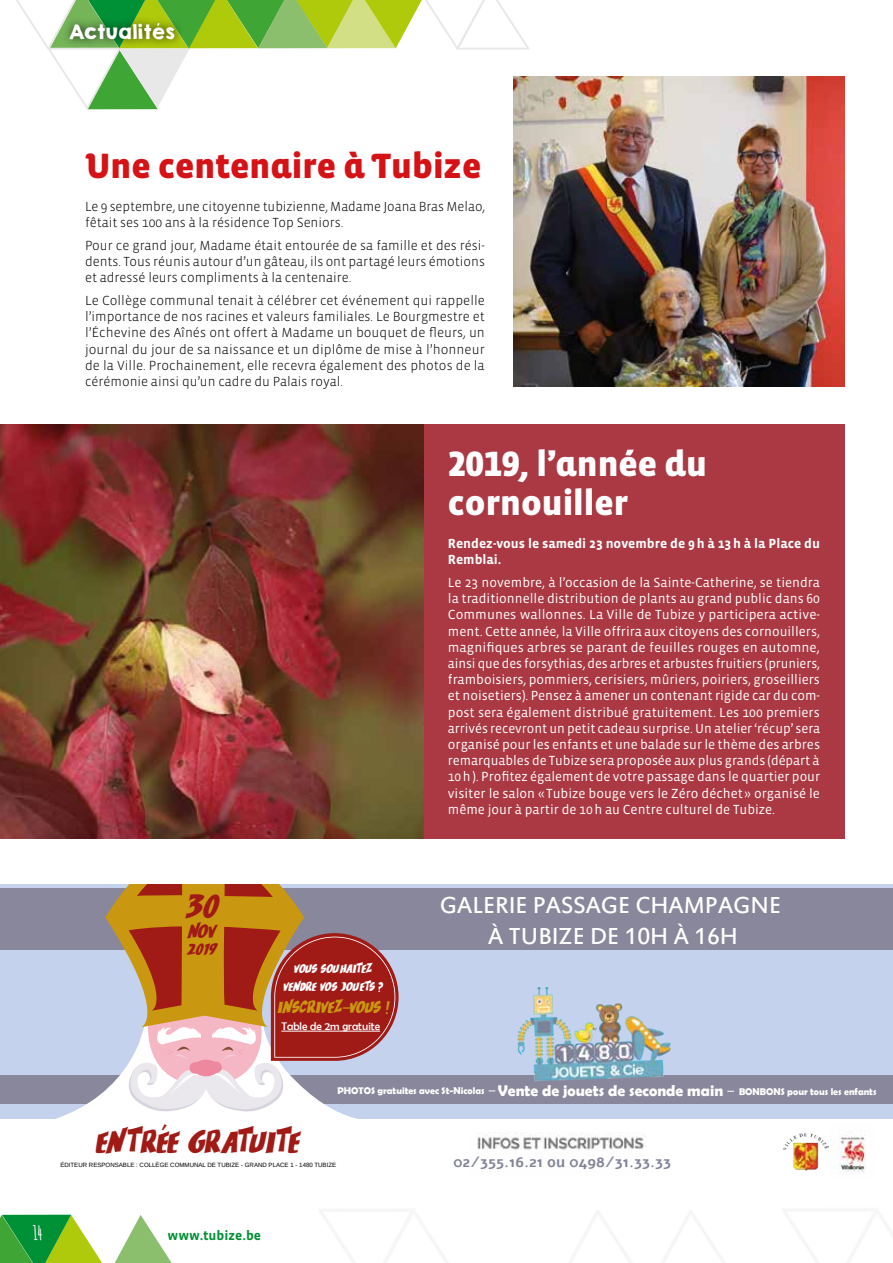
<style>
.page{position:relative;width:893px;height:1263px;background:#fff}
.page>*{position:absolute;margin:0;border:0;box-sizing:border-box;transform-origin:0 0}
.t1{font:900 36px/39px "Vista Sans Alt";color:#fff}
.t2{font:900 36px "Vista Sans Alt";color:#d51317}
.t3{font:36px "Houston Comics Personal Use";color:#a01a16}
.t4{font:34.05px "Houston Comics Personal Use";letter-spacing:-.035em;color:#a01a16}
.t5{font:25.5px/30.6px "Estrangelo Edessa";color:#fff;text-align:center}
.t6{font:20.85px "Houston Comics Personal Use";color:#a01a16}
.t7{font:700 19.5px "Amatic";color:#fff}
.t8{font:18.45px "Houston Comics Personal Use";letter-spacing:-.055em;color:#c99710}
.t9{font:18px "KGHAPPY Solid";letter-spacing:-.05em;color:#fff}
.t10{font:17.7px "Houston Comics Personal Use";color:#a01a16}
.t11{font:700 14.85px "Alef";color:#818398}
.t12{font:13.65px/18px "Houston Comics Personal Use";letter-spacing:-.045em;color:#fff;text-align:center}
.t13{font:13.5px/16.2px "Vista Sans";color:#fff;text-align:justify}
.t14{font:300 13.5px/16.2px "Vista Sans";color:#000;text-align:justify}
.t15{font:700 13.5px/16.2px "Vista Sans";color:#fff}
.t16{font:700 13.5px "Vista Sans";color:#009036}
.t17{font:11.25px "Berlin Sans FB";color:#fff}
.t18{font:700 9.75px "Berlin Sans FB Demi";color:#fff}
.t19{font:6.15px "Arimo";color:#000}
.s1{font-size:15.6px}
</style>
<div class="page">
<div style="left:423px;top:424px;width:422px;height:415px;background:#aa3943"></div>
<img style="left:0;top:424px;width:423px;height:415px">
<svg style="left:783px;top:1209px;width:110px;height:54px"></svg>
<svg style="left:320px;top:1210px;width:127px;height:53px"></svg>
<svg style="left:570px;top:1211px;width:154px;height:52px"></svg>
<svg style="left:16px;top:0;width:513px;height:110px"></svg>
<svg style="left:0;top:1215px;width:172px;height:48px"></svg>
<div style="left:61px;top:15px;width:123px;height:34px;background:#000;opacity:.75"></div>
<img style="left:513px;top:76px;width:332px;height:310px">
<div style="left:0;top:884px;width:893px;height:302px;background:#c4d2ed"></div>
<div style="left:0;top:888px;width:893px;height:62px;background:#89879c"></div>
<div style="left:0;top:1076px;width:893px;height:28px;background:#89879c"></div>
<div style="left:0;top:1119px;width:893px;height:67px;background:#fff"></div>
<img style="left:783px;top:1133px;width:45px;height:38px">
<svg style="left:51px;top:1075px;width:307px;height:44px;fill:#fff"></svg>
<svg style="left:105px;top:884px;width:294px;height:229px"></svg>
<hr style="left:281px;top:1031px;width:99px;height:1px;background:#fff">
<img style="left:830px;top:1135px;width:36px;height:38px">
<img style="left:477px;top:1132px;width:167px;height:19px">
<img style="left:513px;top:987px;width:162px;height:94px">
<h3 class="t9" style="left:68px;top:18px;width:109px">Actualités</h3>
<h1 class="t2" style="left:85px;top:147px;width:398px">Une centenaire à Tubize</h1>
<p class="t14" style="left:85px;top:199px;width:401px">Le 9 septembre, une citoyenne tubizienne, Madame Joana Bras Melao, fêtait ses 100 ans à la résidence Top Seniors.</p>
<p class="t14" style="left:85px;top:238px;width:401px">Pour ce grand jour, Madame était entourée de sa famille et des rési&shy;dents. Tous réunis autour d’un gâteau, ils ont partagé leurs émotions et adressé leurs compliments à la centenaire.</p>
<p class="t14" style="left:85px;top:293px;width:401px">Le Collège communal tenait à célébrer cet événement qui rappelle l’importance de nos racines et valeurs familiales. Le Bourgmestre et l’Échevine des Aînés ont offert à Madame un bouquet de fleurs, un journal du jour de sa naissance et un diplôme de mise à l’honneur de la Ville. Prochainement, elle recevra également des photos de la cérémonie ainsi qu’un cadre du Palais royal.</p>
<h1 class="t3" style="left:186px;top:884px;width:35px">30</h1>
<h3 class="t6" style="left:187px;top:920px;width:32px">NOV</h3>
<h3 class="t10" style="left:187px;top:938px;width:33px">2019</h3>
<h1 class="t1" style="left:448px;top:445px;width:261px">2019, l’année du cornouiller</h1>
<p class="t15" style="left:448px;top:536px;width:374px">Rendez-vous le samedi 23 novembre de 9h à 13h à la Place du<br>Remblai.</p>
<p class="t13" style="left:448px;top:575px;width:374px">Le 23 novembre, à l’occasion de la Sainte-Catherine, se tiendra la traditionnelle distribution de plants au grand public dans 60<br>Communes wallonnes. La Ville de Tubize y participera active&shy;ment. Cette année, la Ville offrira aux citoyens des cornouillers, magnifiques arbres se parant de feuilles rouges en automne, ainsi que des forsythias, des arbres et arbustes fruitiers (pruniers, framboisiers, pommiers, cerisiers, mûriers, poiriers, groseilliers et noisetiers). Pensez à amener un contenant rigide car du com&shy;post sera également distribué gratuitement. Les 100 premiers arrivés recevront un petit cadeau surprise. Un atelier ‘récup’ sera organisé pour les enfants et une balade sur le thème des arbres remarquables de Tubize sera proposée aux plus grands (départ à 10h). Profitez également de votre passage dans le quartier pour visiter le salon « Tubize bouge vers le Zéro déchet » organisé le même jour à partir de 10h au Centre culturel de Tubize.</p>
<p class="t12" style="left:284px;top:959px;width:101px">VOUS SOUHAITEZ<br>VENDRE VOS JOUETS ?</p>
<h3 class="t8" style="left:277px;top:997px;width:114px">INSCRIVEZ-VOUS !</h3>
<p class="t17" style="left:281px;top:1020px;width:100px">Table de 2m gratuite</p>
<h3 class="t5" style="left:440px;top:892px;width:342px">GALERIE PASSAGE CHAMPAGNE<br>À TUBIZE DE 10H À 16H</h3>
<p class="t18" style="left:338px;top:1085px;width:540px">PHOTOS gratuites avec St-Nicolas <span class="s1">Vente de jouets de seconde main</span> BONBONS pour tous les enfants</p>
<h2 class="t4" style="left:96px;top:1123px;width:206px">ENTRÉE GRATUITE</h2>
<p class="t19" style="left:60px;top:1161px;width:277px">ÉDITEUR RESPONSABLE : COLLÈGE COMMUNAL DE TUBIZE - GRAND PLACE 1 - 1480 TUBIZE</p>
<p class="t11" style="left:453px;top:1152px;width:219px">02/355.16.21 ou 0498/31.33.33</p>
<h3 class="t7" style="left:33px;top:1219px;width:11px">14</h3>
<p class="t16" style="left:168px;top:1228px;width:95px">www.tubize.be</p>
</div>
